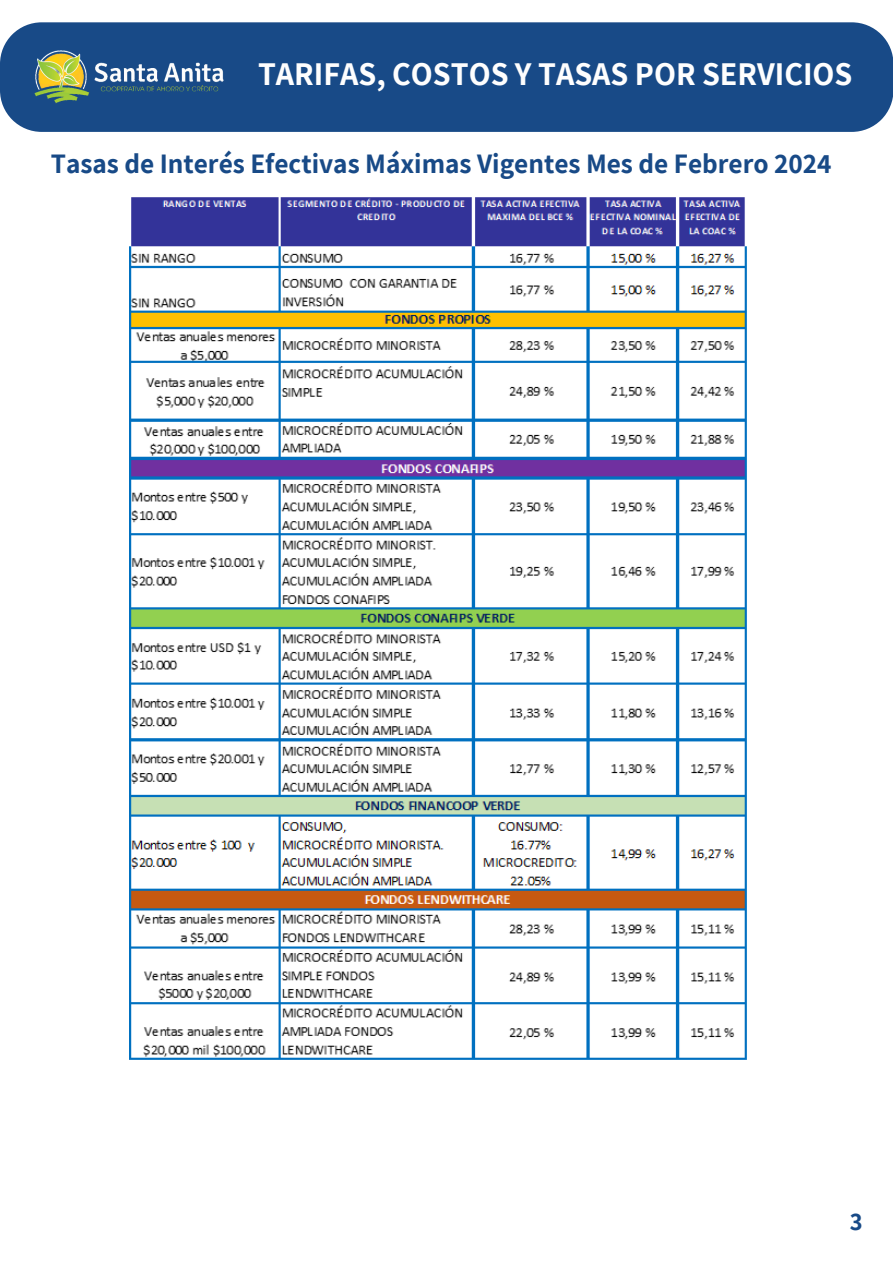
<style>
.page{position:relative;width:893px;height:1264px;background:#fff}
.page>*{position:absolute;margin:0;border:0;box-sizing:border-box;transform-origin:0 0}
.t1{font:700 32.25px "Assistant";color:#fefefe}
.t2{font:700 27.45px "Assistant";color:#184a87}
.t3{font:700 24.6px "Assistant";color:#184a87}
</style>
<div class="page">
<div style="left:0;top:22px;width:892px;height:110px;background:#184a87"></div>
<img style="left:14px;top:39px;width:231px;height:76px">
<img style="left:130px;top:197px;width:617px;height:863px">
<p class="t1" style="left:258px;top:52px;width:596px">TARIFAS, COSTOS Y TASAS POR SERVICIOS</p>
<p class="t2" style="left:51px;top:145px;width:782px">Tasas de Interés Efectivas Máximas Vigentes Mes de Febrero 2024</p>
<p class="t3" style="left:849px;top:1204px;width:14px">3</p>
</div>
